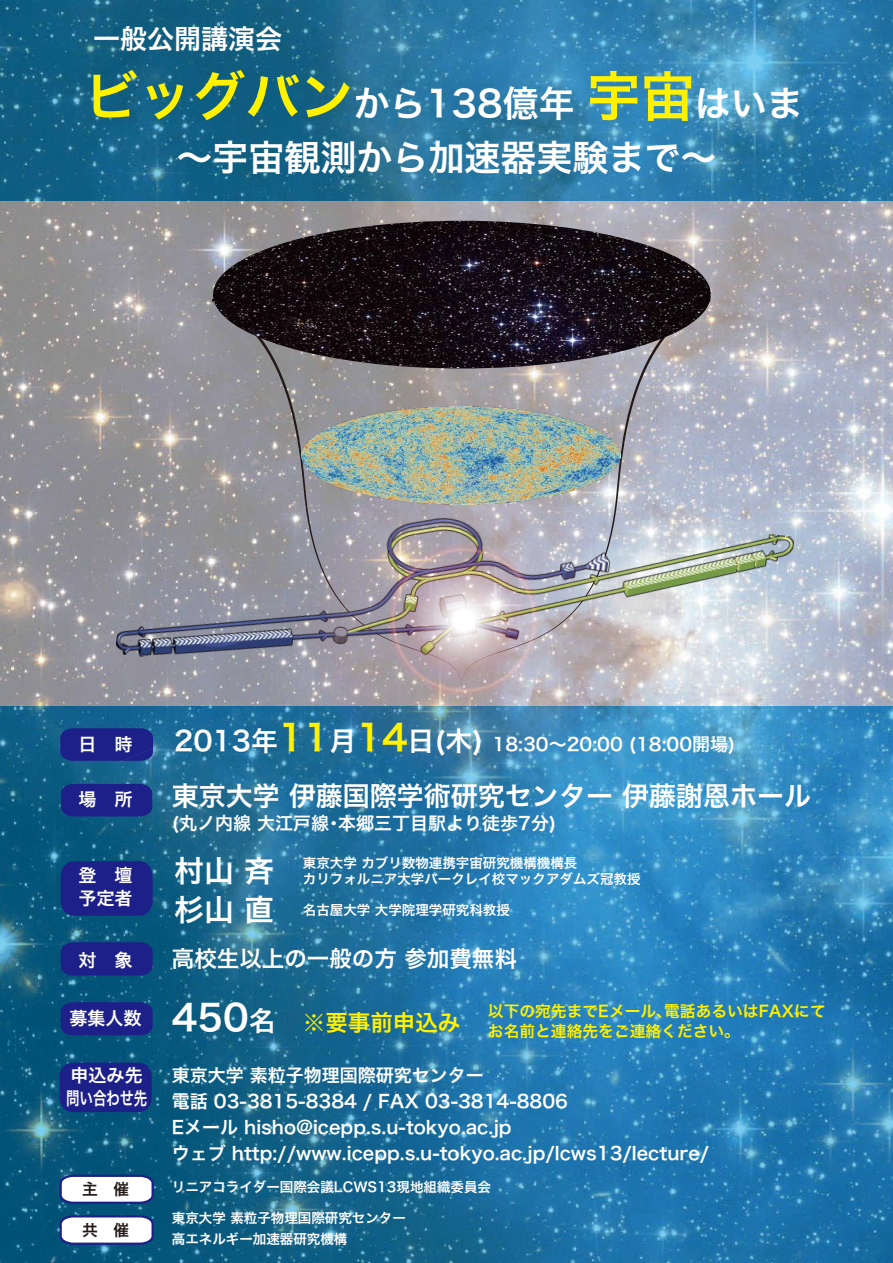
<style>
.page{position:relative;width:893px;height:1263px;background:#fff}
.page>*{position:absolute;margin:0;border:0;box-sizing:border-box;transform-origin:0 0}
.t1{font:36px "Hira Kaku Pro W6";color:#fff}
.t2{font:30px "Hira Kaku Pro W6";color:#fff}
.t3{font:27px "Hira Kaku Pro W6";color:#fff}
.t4{font:22.5px "Hira Kaku Pro W6";color:#fff100}
.t5{font:22.5px "Hira Kaku Pro W6";color:#fff}
.t6{font:18px/25.9px "Hira Kaku Pro W6";color:#fff}
.t7{font:18px/22.5px "Hira Kaku Pro N W6";color:#fff}
.t8{font:15.75px/20.1px "Hira Kaku Pro W6";color:#fff100}
.t9{font:15.75px "Hira Kaku Pro N W6";color:#221815}
.t10{font:13.5px/20.6px "Hira Kaku Pro W6";color:#fff}
.s1{font-size:54px;color:#fff100}
.s2{font-size:27px}
.s3{font-size:36px;color:#fff100}
.s4{font-size:36px;color:#fff}
.s5{font-size:27px;color:#fff}
</style>
<div class="page">
<img style="left:0;top:0;width:893px;height:1263px">
<div style="left:61px;top:861px;width:52px;height:55px;background:#1d2088"></div>
<svg style="left:60px;top:728px;width:53px;height:33px;background:#1c2388"></svg>
<div style="left:61px;top:784px;width:52px;height:32px;background:#1d2088"></div>
<svg style="left:58px;top:1173px;width:97px;height:32px"></svg>
<div style="left:60px;top:1062px;width:92px;height:50px;background:#1d2088;border-radius:13px"></div>
<div style="left:61px;top:1002px;width:92px;height:33px;background:#1d2088"></div>
<div style="left:61px;top:942px;width:92px;height:33px;background:#1d2088"></div>
<img style="left:213px;top:221px;width:498px;height:49px">
<img style="left:113px;top:270px;width:700px;height:699px">
<svg style="left:58px;top:1214px;width:97px;height:32px"></svg>
<h3 class="t3" style="left:93px;top:15px;width:190px">一般公開講演会</h3>
<h1 class="t1" style="left:84px;top:70px;width:720px"><span class="s1">ビッグバン</span>から138億年 <span class="s1">宇宙</span>はいま</h1>
<h1 class="t1" style="left:176px;top:125px;width:542px">～宇宙観測から加速器実験まで～</h1>
<p class="t7" style="left:79px;top:732px;width:55px">日　時</p>
<p class="t6" style="left:174px;top:730px;width:563px"><span class="s2">2013年</span><span class="s3">11</span><span class="s2">月</span><span class="s3">14</span><span class="s2">日(木)</span> 18:30～20:00 (18:00開場)</p>
<p class="t7" style="left:79px;top:787px;width:55px">場　所</p>
<h3 class="t3" style="left:172px;top:771px;width:640px">東京大学 伊藤国際学術研究センター 伊藤謝恩ホール</h3>
<p class="t6" style="left:172px;top:809px;width:386px">(丸ノ内線 大江戸線・本郷三丁目駅より徒歩7分)</p>
<p class="t7" style="left:79px;top:863px;width:55px">登　壇予定者</p>
<h2 class="t2" style="left:174px;top:844px;width:101px">村山 斉</h2>
<p class="t10" style="left:303px;top:852px;width:276px">東京大学 カブリ数物連携宇宙研究機構機構長</p>
<p class="t10" style="left:303px;top:899px;width:208px">名古屋大学 大学院理学研究科教授</p>
<p class="t10" style="left:303px;top:868px;width:339px">カリフォルニア大学バークレイ校マックアダムズ冠教授</p>
<h2 class="t2" style="left:174px;top:882px;width:101px">杉山 直</h2>
<p class="t7" style="left:79px;top:948px;width:55px">対　象</p>
<p class="t5" style="left:172px;top:938px;width:346px">高校生以上の一般の方 参加費無料</p>
<p class="t8" style="left:488px;top:1000px;width:339px">以下の宛先までEメール、電話あるいはFAXにてお名前と連絡先をご連絡ください。</p>
<p class="t4" style="left:70px;top:1002px;width:392px"><sup>募集人数</sup> <span class="s4">450</span><span class="s5">名　</span>※要事前申込み</p>
<p class="t7" style="left:66px;top:1063px;width:82px">申込み先問い合わせ先</p>
<p class="t6" style="left:172px;top:1062px;width:313px">東京大学 素粒子物理国際研究センター</p>
<p class="t6" style="left:172px;top:1087px;width:539px">電話 03-3815-8384 / FAX 03-3814-8806<br>Eメール hisho@icepp.s.u-tokyo.ac.jp<br>ウェブ http://www.icepp.s.u-tokyo.ac.jp/lcws13/lecture/</p>
<p class="t9" style="left:82px;top:1175px;width:49px">主　催</p>
<p class="t10" style="left:172px;top:1176px;width:321px">リニアコライダー国際会議LCWS13現地組織委員会</p>
<p class="t10" style="left:172px;top:1207px;width:235px">東京大学 素粒子物理国際研究センター高エネルギー加速器研究機構</p>
<p class="t9" style="left:82px;top:1216px;width:49px">共　催</p>
</div>
